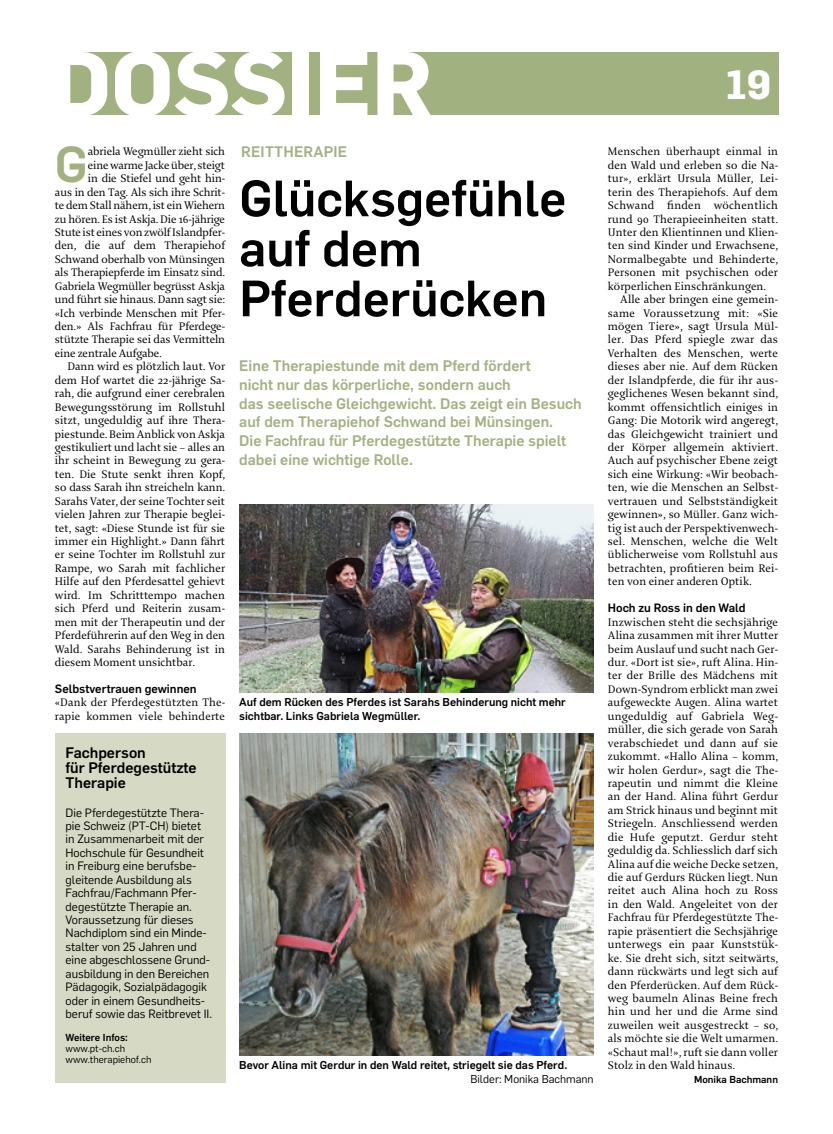
<style>
.page{position:relative;width:833px;height:1134px;background:#fff}
.page>*{position:absolute;margin:0;border:0;box-sizing:border-box;transform-origin:0 0}
._00_Raster{font:700 90px "Flama";color:#fff}
._02_HT-Shaker-44{font:500 50px/50px "Flama";color:#000}
._04_GT-Enigma{font:500 49.62px "Flama";color:#a2b180}
._00_Raster-2{font:700 40px "Flama";color:#fff}
._03_Lead{font:500 15px/18.8px "Flama";color:#a2b180}
._02_HT-Shaker-25{font:500 15px/15px "Flama";color:#000}
._02_HT-Shaker-44-2{font:500 15px "Flama";letter-spacing:.015em;color:#a2b180}
._04_GT-Enigma-2{font:11.88px/13.5px "Enigma";letter-spacing:-.01em;color:#000;text-align:justify}
._04_GT-Enigma-Einzug{font:11.88px/13.4px "Enigma";letter-spacing:.005em;color:#000;text-align:justify}
._04_GT-Shaker{font:11.88px/13.5px "Flama";color:#000}
._04_GT-Enigma-3{font:11.88px/13.5px "Enigma";letter-spacing:.01em;color:#000}
._04_GT-Enigma-4{font:500 11.88px "Flama";color:#000}
._05_Bildlegende{font:500 11.25px/13.5px "Flama";color:#000}
._05_Quellenangabe{font:10px/11.2px "Flama";color:#000}
._04_GT-Enigma-5{font:500 10px "Flama";color:#000}
._05_Quellenangabe-2{font:500 10px "Flama";color:#000}
.s1{font-weight:400}
</style>
<div class="page">
<div style="left:55px;top:52px;width:723px;height:63px;background:#a2b180"></div>
<img style="left:239px;top:505px;width:355px;height:188px">
<img style="left:239px;top:733px;width:355px;height:323px">
<div style="left:55px;top:733px;width:170px;height:349px;background:#d6dac4"></div>
<p class="_00_Raster" style="left:49px;top:19px;width:386px">DOSSIER</p>
<p class="_02_HT-Shaker-44-2" style="left:241px;top:141px;width:108px">REITTHERAPIE</p>
<p class="_02_HT-Shaker-44" style="left:239px;top:170px;width:329px">Glücksgefühle auf dem<br>Pferderücken</p>
<p class="_04_GT-Enigma" style="left:55px;top:129px;width:34px">G</p>
<p class="_04_GT-Enigma-2" style="left:88px;top:145px;width:139px">abriela Wegmüller zieht sich</p>
<p class="_04_GT-Enigma-2" style="left:88px;top:159px;width:139px">eine warme Jacke über, steigt</p>
<p class="_04_GT-Enigma-2" style="left:88px;top:172px;width:139px">in die Stiefel und geht hin-</p>
<p class="_04_GT-Enigma-2" style="left:55px;top:185px;width:172px">aus in den Tag. Als sich ihre Schrit-</p>
<p class="_04_GT-Enigma-2" style="left:55px;top:199px;width:172px">te dem Stall nähern, ist ein Wiehern</p>
<p class="_04_GT-Enigma-2" style="left:55px;top:212px;width:172px">zu hören. Es ist Askja. Die 16-jährige</p>
<p class="_04_GT-Enigma-2" style="left:55px;top:226px;width:172px">Stute ist eines von zwölf Islandpfer-</p>
<p class="_04_GT-Enigma-2" style="left:55px;top:239px;width:172px">den, die auf dem Therapiehof</p>
<p class="_04_GT-Enigma-2" style="left:55px;top:253px;width:172px">Schwand oberhalb von Münsingen</p>
<p class="_04_GT-Enigma-2" style="left:55px;top:266px;width:172px">als Therapiepferde im Einsatz sind.</p>
<p class="_04_GT-Enigma-2" style="left:55px;top:280px;width:172px">Gabriela Wegmüller begrüsst Askja</p>
<p class="_04_GT-Enigma-2" style="left:55px;top:293px;width:172px">und führt sie hinaus. Dann sagt sie:</p>
<p class="_04_GT-Enigma-2" style="left:55px;top:306px;width:172px">«Ich verbinde Menschen mit Pfer-</p>
<p class="_04_GT-Enigma-2" style="left:55px;top:320px;width:172px">den.» Als Fachfrau für Pferdege-</p>
<p class="_04_GT-Enigma-2" style="left:55px;top:333px;width:172px">stützte Therapie sei das Vermitteln</p>
<p class="_04_GT-Enigma-2" style="left:55px;top:347px;width:109px">eine zentrale Aufgabe.</p>
<p class="_04_GT-Enigma-Einzug" style="left:55px;top:360px;width:172px;text-indent:12px">Dann wird es plötzlich laut. Vor dem Hof wartet die 22-jährige Sa&shy;rah, die aufgrund einer cerebralen Bewegungsstörung im Rollstuhl sitzt, ungeduldig auf ihre Thera&shy;piestunde. Beim Anblick von Askja gestikuliert und lacht sie – alles an ihr scheint in Bewegung zu gera&shy;ten. Die Stute senkt ihren Kopf, so dass Sarah ihn streicheln kann.<br>Sarahs Vater, der seine Tochter seit vielen Jahren zur Therapie beglei&shy;tet, sagt: «Diese Stunde ist für sie immer ein Highlight.» Dann fährt er seine Tochter im Rollstuhl zur Rampe, wo Sarah mit fachlicher Hilfe auf den Pferdesattel gehievt wird. Im Schritttempo machen sich Pferd und Reiterin zusam&shy;men mit der Therapeutin und der Pferdeführerin auf den Weg in den Wald. Sarahs Behinderung ist in diesem Moment unsichtbar.</p>
<p class="_04_GT-Enigma-4" style="left:55px;top:680px;width:143px">Selbstvertrauen gewinnen</p>
<p class="_04_GT-Enigma-3" style="left:55px;top:696px;width:172px">«Dank der Pferdegestützten The&shy;rapie kommen viele behinderte</p>
<p class="_03_Lead" style="left:239px;top:355px;width:344px">Eine Therapiestunde mit dem Pferd fördert<br>nicht nur das körperliche, sondern auch<br>das seelische Gleichgewicht. Das zeigt ein Besuch auf dem Therapiehof Schwand bei Münsingen.<br>Die Fachfrau für Pferdegestützte Therapie spielt dabei eine wichtige Rolle.</p>
<p class="_05_Bildlegende" style="left:239px;top:695px;width:328px">Auf dem Rücken des Pferdes ist Sarahs Behinderung nicht mehr sichtbar. Links Gabriela Wegmüller.</p>
<p class="_02_HT-Shaker-25" style="left:66px;top:744px;width:133px">Fachperson<br>für Pferdegestützte<br>Therapie</p>
<p class="_04_GT-Shaker" style="left:66px;top:805px;width:148px">Die Pferdegestützte Thera&shy;pie Schweiz (PT-CH) bietet in Zusammenarbeit mit der<br>Hochschule für Gesundheit in Freiburg eine berufsbe&shy;gleitende Ausbildung als<br>Fachfrau/Fachmann Pfer&shy;degestützte Therapie an.<br>Voraussetzung für dieses<br>Nachdiplom sind ein Minde&shy;stalter von 25 Jahren und eine abgeschlossene Grund&shy;ausbildung in den Bereichen<br>Pädagogik, Sozialpädagogik oder in einem Gesundheits&shy;beruf sowie das Reitbrevet II.</p>
<p class="_05_Quellenangabe-2" style="left:66px;top:1030px;width:64px">Weitere Infos:</p>
<p class="_05_Quellenangabe" style="left:66px;top:1042px;width:87px">www.pt-ch.ch www.therapiehof.ch</p>
<p class="_05_Bildlegende" style="left:470px;top:1057px;width:125px;text-indent:-231px">Bevor Alina mit Gerdur in den Wald reitet, striegelt sie das Pferd.<br><span class="s1">Bilder: Monika Bachmann</span></p>
<p class="_00_Raster-2" style="left:725px;top:56px;width:47px">19</p>
<p class="_04_GT-Enigma-2" style="left:608px;top:145px;width:172px">Menschen überhaupt einmal in den Wald und erleben so die Na&shy;tur», erklärt Ursula Müller, Lei&shy;terin des Therapiehofs. Auf dem Schwand finden wöchentlich rund 90 Therapieeinheiten statt.<br>Unter den Klientinnen und Klien&shy;ten sind Kinder und Erwachsene, Normalbegabte und Behinderte, Personen mit psychischen oder körperlichen Einschränkungen.</p>
<p class="_04_GT-Enigma-Einzug" style="left:608px;top:293px;width:172px;text-indent:12px">Alle aber bringen eine gemein&shy;same Voraussetzung mit: «Sie mögen Tiere», sagt Ursula Mül&shy;ler. Das Pferd spiegle zwar das Verhalten des Menschen, werte dieses aber nie. Auf dem Rücken der Islandpferde, die für ihr aus&shy;geglichenes Wesen bekannt sind, kommt offensichtlich einiges in Gang: Die Motorik wird angeregt, das Gleichgewicht trainiert und der Körper allgemein aktiviert.<br>Auch auf psychischer Ebene zeigt sich eine Wirkung: «Wir beobach&shy;ten, wie die Menschen an Selbst&shy;vertrauen und Selbstständigkeit gewinnen», so Müller. Ganz wich&shy;tig ist auch der Perspektivenwech&shy;sel. Menschen, welche die Welt üblicherweise vom Rollstuhl aus betrachten, profitieren beim Rei&shy;ten von einer anderen Optik.</p>
<p class="_04_GT-Enigma-4" style="left:608px;top:599px;width:139px">Hoch zu Ross in den Wald</p>
<p class="_04_GT-Enigma-2" style="left:608px;top:615px;width:172px">Inzwischen steht die sechsjährige Alina zusammen mit ihrer Mutter beim Auslauf und sucht nach Ger&shy;dur. «Dort ist sie», ruft Alina. Hin&shy;ter der Brille des Mädchens mit Down-Syndrom erblickt man zwei aufgeweckte Augen. Alina wartet ungeduldig auf Gabriela Weg&shy;müller, die sich gerade von Sarah verabschiedet und dann auf sie zukommt. «Hallo Alina – komm, wir holen Gerdur», sagt die The&shy;rapeutin und nimmt die Kleine an der Hand. Alina führt Gerdur am Strick hinaus und beginnt mit Striegeln. Anschliessend werden die Hufe geputzt. Gerdur steht geduldig da. Schliesslich darf sich Alina auf die weiche Decke setzen, die auf Gerdurs Rücken liegt. Nun reitet auch Alina hoch zu Ross in den Wald. Angeleitet von der Fachfrau für Pferdegestützte The&shy;rapie präsentiert die Sechsjährige unterwegs ein paar Kunststüc&shy;ke. Sie dreht sich, sitzt seitwärts, dann rückwärts und legt sich auf den Pferderücken. Auf dem Rück&shy;weg baumeln Alinas Beine frech hin und her und die Arme sind zuweilen weit ausgestreckt – so, als möchte sie die Welt umarmen. «Schaut mal!», ruft sie dann voller Stolz in den Wald hinaus.</p>
<p class="_04_GT-Enigma-5" style="left:694px;top:1072px;width:85px">Monika Bachmann</p>
</div>
